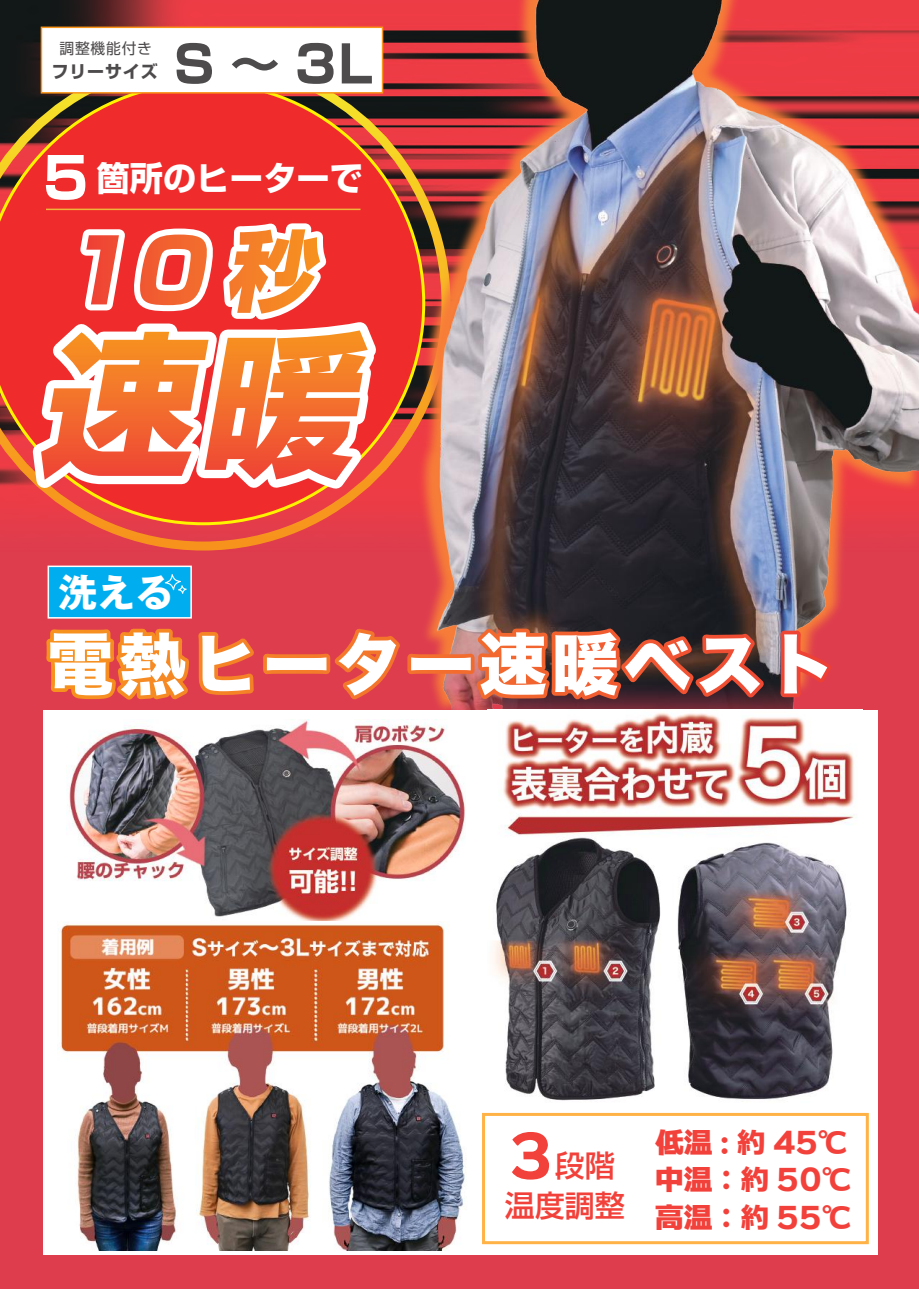
<style>
.page{position:relative;width:919px;height:1289px;background:#fff}
.page>*{position:absolute;margin:0;border:0;box-sizing:border-box;transform-origin:0 0}
.t1{font:67.05px "Hiragino Kaku W8 90 ms RKSJ H";letter-spacing:.075em;color:#fff}
.t2{font:700 51px "Shin Go Pro";color:#4e4b4c}
.t3{font:700 38.25px "Gothic MB101 Pro";color:#fff}
.t4{font:700 33.75px "Shin Go Pro";color:#fff}
.t5{font:500 30px/39.8px "Shin Go Pro";color:#f2413a}
.t6{font:28.5px/37.5px "C4 Rhenium H 04";color:#f2413a}
.t7{font:700 17.25px "Shin Go Pro";letter-spacing:.05em;color:#4e4b4c}
.t8{font:15px "Shin Go Pro";letter-spacing:.05em;color:#4e4b4c}
.s1{font-size:56.4px}
.s2{font-family:"C4 Rhenium H 04";font-weight:400;font-size:55.8px}
</style>
<div class="page">
<div style="left:0;top:425px;width:918px;height:863px;background:#de3d4e"></div>
<img style="left:0;top:0;width:372px;height:567px">
<svg style="left:0;top:56px;width:372px;height:494px"></svg>
<svg style="left:23px;top:215px;width:345px;height:293px"></svg>
<hr style="left:46px;top:209px;width:314px;height:1px;background:#efb43c">
<div style="left:41px;top:27px;width:342px;height:67px;background:#fff;border:2px solid #f9951b"></div>
<img style="left:372px;top:0;width:33px;height:512px">
<img style="left:405px;top:0;width:513px;height:761px">
<svg style="left:48px;top:565px;width:144px;height:2px"></svg>
<svg style="left:46px;top:567px;width:791px;height:140px"></svg>
<div style="left:43px;top:709px;width:834px;height:545px;background:#fff"></div>
<img style="left:66px;top:719px;width:399px;height:202px">
<img style="left:57px;top:921px;width:409px;height:329px">
<img style="left:493px;top:712px;width:361px;height:390px">
<div style="left:482px;top:1112px;width:386px;height:132px;border:3px solid #ffb346"></div>
<p class="t8" style="left:60px;top:36px;width:94px">調整機能付き</p>
<p class="t7" style="left:52px;top:57px;width:107px">フリーサイズ</p>
<h2 class="t2" style="left:174px;top:24px;width:200px">S～3L</h2>
<p class="t4" style="left:43px;top:151px;width:322px"><span class="s1">5</span> 箇所のヒーターで</p>
<h3 class="t3" style="left:59px;top:560px;width:116px">洗える</h3>
<h1 class="t1" style="left:47px;top:628px;width:789px">電熱ヒーター速暖ベスト</h1>
<p class="t5" style="left:504px;top:1141px;width:122px"><span class="s2">3</span>段階温度調整</p>
<p class="t6" style="left:655px;top:1123px;width:197px">低温 : 約 45℃中温：約 50℃高温：約 55℃</p>
</div>
